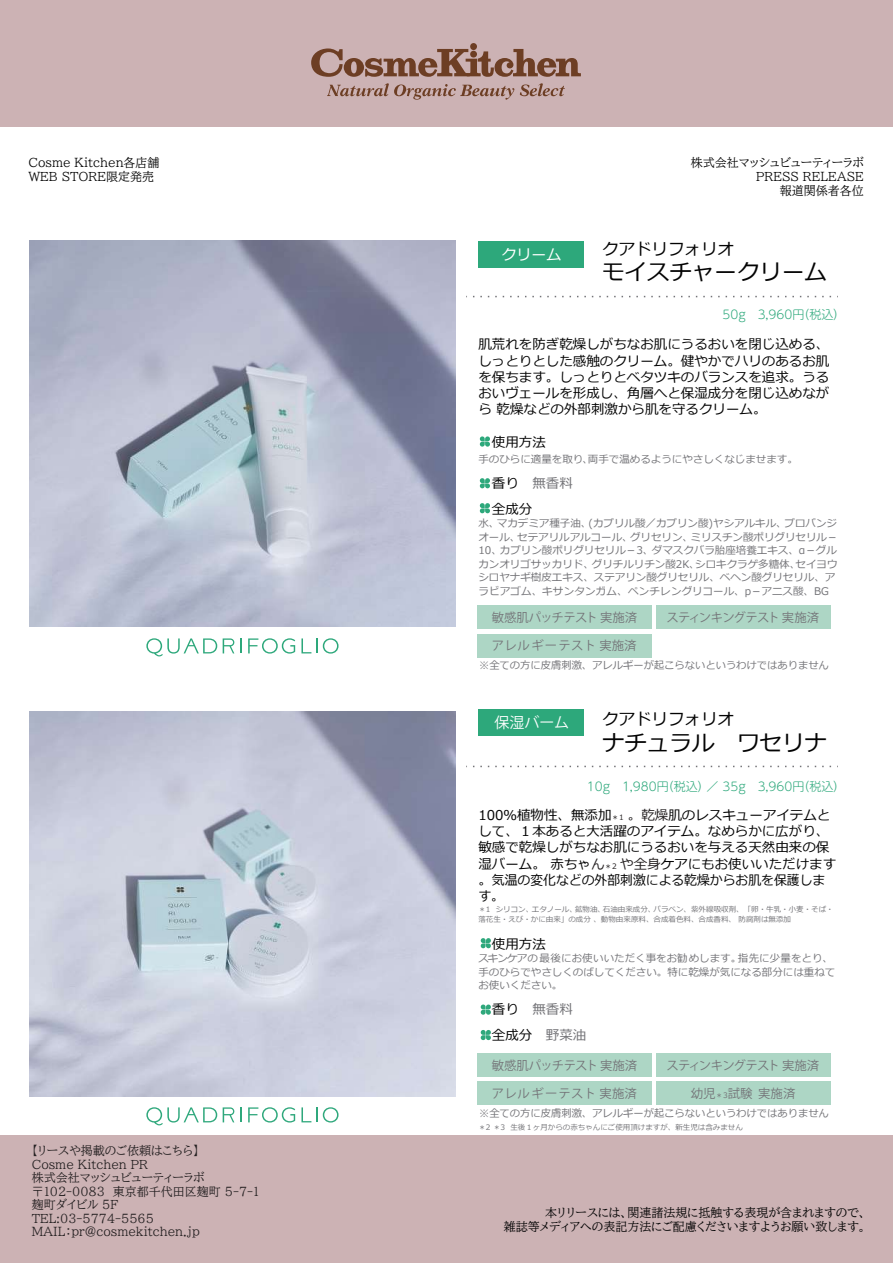
<style>
.page{position:relative;width:893px;height:1263px;background:#fff}
.page>*{position:absolute;margin:0;border:0;box-sizing:border-box;transform-origin:0 0}
.t1{font:22.5px "Meiryo";color:#030303}
.t2{font:16.5px "Meiryo";color:#030303}
.t3{font:15px "Koz Go Pr 6 N";letter-spacing:-.005em;color:#fff}
.t4{font:15px "Meiryo";color:#fff}
.t5{font:13.5px/16.2px "Meiryo";color:#030303}
.t6{font:13.5px/25.2px "Meiryo";color:#747478}
.t7{font:12.3px "Koz Go Pr 6 N";color:#747478}
.t8{font:12.3px "Koz Go Pr 6 N";letter-spacing:-.06em;color:#747478}
.t9{font:12.3px "Koz Go Pr 6 N";letter-spacing:.02em;color:#747478}
.t10{font:12px/14.4px "BIZ UDP Mincho Medium";color:#030303;text-align:right}
.t11{font:12px/13.5px "BIZ UDP Mincho Medium";color:#231f20}
.t12{font:300 12px "UD Shin M Go Pr 6 N";color:#2da87b}
.t13{font:10.5px/13.5px "Meiryo";color:#747478}
.t14{font:7.5px/10.5px "Meiryo";color:#747478}
.s1{color:#747478}
.s2{font-size:7.5px;color:#231f20}
.s3{color:#231f20}
.s4{color:#030303}
.s5{font-family:"Meiryo";font-size:7.5px}
</style>
<div class="page">
<div style="left:656px;top:1082px;width:174px;height:23px;background:#add6c5"></div>
<img style="left:30px;top:711px;width:425px;height:386px">
<img style="left:30px;top:241px;width:425px;height:385px">
<div style="left:479px;top:241px;width:105px;height:26px;background:#2da87b"></div>
<div style="left:479px;top:709px;width:105px;height:27px;background:#2da87b"></div>
<svg style="left:473px;top:296px;width:365px;height:1px"></svg>
<svg style="left:473px;top:766px;width:365px;height:1px"></svg>
<svg style="left:480px;top:436px;width:10px;height:11px"></svg>
<svg style="left:480px;top:478px;width:10px;height:10px"></svg>
<svg style="left:480px;top:503px;width:10px;height:10px"></svg>
<svg style="left:481px;top:938px;width:10px;height:10px"></svg>
<svg style="left:481px;top:1004px;width:10px;height:11px"></svg>
<svg style="left:481px;top:1030px;width:10px;height:10px"></svg>
<div style="left:477px;top:634px;width:175px;height:23px;background:#add6c5"></div>
<div style="left:656px;top:606px;width:174px;height:23px;background:#add6c5"></div>
<div style="left:477px;top:606px;width:175px;height:23px;background:#add6c5"></div>
<div style="left:477px;top:1082px;width:175px;height:23px;background:#add6c5"></div>
<div style="left:656px;top:1054px;width:174px;height:23px;background:#add6c5"></div>
<div style="left:477px;top:1054px;width:175px;height:23px;background:#add6c5"></div>
<svg style="left:301px;top:638px;width:16px;height:15px"></svg>
<svg style="left:323px;top:638px;width:16px;height:16px"></svg>
<svg style="left:146px;top:638px;width:71px;height:18px"></svg>
<svg style="left:223px;top:638px;width:18px;height:15px"></svg>
<svg style="left:248px;top:638px;width:47px;height:16px"></svg>
<svg style="left:301px;top:1107px;width:16px;height:15px"></svg>
<svg style="left:323px;top:1107px;width:16px;height:15px"></svg>
<svg style="left:146px;top:1107px;width:71px;height:18px"></svg>
<svg style="left:223px;top:1107px;width:18px;height:15px"></svg>
<svg style="left:248px;top:1107px;width:47px;height:15px"></svg>
<div style="left:0;top:0;width:893px;height:127px;background:#ccb2b4"></div>
<div style="left:0;top:1135px;width:893px;height:128px;background:#ccb2b4"></div>
<svg style="left:311px;top:48px;width:270px;height:29px"></svg>
<div style="left:470px;top:51px;width:7px;height:7px;background:#6d3e24;border-radius:50%"></div>
<div style="left:470px;top:43px;width:7px;height:7px;background:#6d3e24;border-radius:50%"></div>
<svg style="left:327px;top:83px;width:187px;height:17px"></svg>
<svg style="left:520px;top:83px;width:45px;height:13px"></svg>
<p class="t10" style="left:28px;top:155px;width:133px;text-align:left">Cosme Kitchen各店舗<br>WEB STORE限定発売</p>
<p class="t11" style="left:32px;top:1144px;width:229px">【リースや掲載のご依頼はこちら】<br>Cosme Kitchen PR<br>株式会社マッシュビューティーラボ〒102-0083　東京都千代田区麹町 5-7-1麹町ダイビル 5F<br>TEL:03-5774-5565<br>MAIL：pr@cosmekitchen.jp</p>
<h3 class="t4" style="left:501px;top:244px;width:61px">クリーム</h3>
<p class="t10" style="left:691px;top:155px;width:175px">株式会社マッシュビューティーラボ<br>PRESS RELEASE<br>報道関係者各位</p>
<h2 class="t2" style="left:602px;top:237px;width:133px">クアドリフォリオ</h2>
<h1 class="t1" style="left:602px;top:256px;width:226px">モイスチャークリーム</h1>
<p class="t12" style="left:723px;top:305px;width:124px">50ｇ　3,960円（税込）</p>
<p class="t5" style="left:478px;top:337px;width:352px;text-align:justify">肌荒れを防ぎ乾燥しがちなお肌にうるおいを閉じ込める、しっとりとした感触のクリーム。健やかでハリのあるお肌を保ちます。しっとりとベタツキのバランスを追求。うるおいヴェールを形成し、角層へと保湿成分を閉じ込めながら 乾燥などの外部刺激から肌を守るクリーム。</p>
<p class="t5" style="left:492px;top:434px;width:55px">使用方法</p>
<p class="t13" style="left:478px;top:453px;width:321px">手のひらに適量を取り、両手で温めるようにやさしくなじませます。</p>
<p class="t5" style="left:492px;top:471px;width:82px;line-height:25.2px">香り <span class="s1">無香料</span>全成分</p>
<p class="t13" style="left:478px;top:517px;width:361px">水、マカデミア種子油、(カプリル酸／カプリン酸)ヤシアルキル、プロパンジオール、セテアリルアルコール、グリセリン、ミリスチン酸ポリグリセリル－10、カプリン酸ポリグリセリル－3、ダマスクバラ胎座培養エキス、α－グルカンオリゴサッカリド、グリチルリチン酸2K、シロキクラゲ多糖体、セイヨウシロヤナギ樹皮エキス、ステアリン酸グリセリル、ベヘン酸グリセリル、アラビアゴム、キサンタンガム、ペンチレングリコール、p－アニス酸、BG</p>
<p class="t7" style="left:492px;top:611px;width:147px">敏感肌パッチテスト 実施済</p>
<p class="t8" style="left:666px;top:611px;width:154px">スティンキングテスト 実施済</p>
<p class="t13" style="left:479px;top:659px;width:351px">※全ての方に皮膚刺激、アレルギーが起こらないというわけではありません</p>
<p class="t9" style="left:492px;top:639px;width:146px">アレルギーテスト 実施済</p>
<h3 class="t3" style="left:495px;top:714px;width:76px">保湿バーム</h3>
<h2 class="t2" style="left:602px;top:708px;width:133px">クアドリフォリオ</h2>
<h1 class="t1" style="left:602px;top:727px;width:226px">ナチュラル　ワセリナ</h1>
<p class="t12" style="left:587px;top:777px;width:259px">10ｇ　1,980円（税込）／ 35ｇ　3,960円（税込）</p>
<p class="t5" style="left:478px;top:808px;width:359px">100％植物性、無添加<span class="s2">＊1</span> <span class="s3">。乾燥</span>肌のレスキューアイテムとして、１本あると大活躍のアイテム。なめらかに広がり、敏感で乾燥しがちなお肌にうるおいを与える天然由来の保湿バーム。 赤ちゃ<span class="s3">ん</span><span class="s2">＊2</span> <span class="s3">や全身</span>ケアにもお使いいただけます。気温の変化などの外部刺激による乾燥からお肌を保護します。</p>
<p class="t14" style="left:478px;top:904px;width:357px">＊1 シリコン、エタノール、鉱物油、石油由来成分、パラベン、紫外線吸収剤、「卵・牛乳・小麦・そば・落花生・えび・かに由来」の成分 、動物由来原料、合成着色料、合成香料、 防腐剤は無添加</p>
<p class="t5" style="left:492px;top:936px;width:55px">使用方法</p>
<p class="t13" style="left:478px;top:952px;width:358px">スキンケアの最後にお使いいただく事をお勧めします。指先に少量をとり、手のひらでやさしくのばしてください。特に乾燥が気になる部分には重ねてお使いください。</p>
<p class="t6" style="left:492px;top:998px;width:96px"><span class="s4">香り</span> 無香料<span class="s4">全成分</span> 野菜油</p>
<p class="t7" style="left:492px;top:1059px;width:147px">敏感肌パッチテスト 実施済</p>
<p class="t8" style="left:666px;top:1059px;width:154px">スティンキングテスト 実施済</p>
<p class="t13" style="left:479px;top:1106px;width:351px">※全ての方に皮膚刺激、アレルギーが起こらないというわけではありません</p>
<p class="t9" style="left:492px;top:1087px;width:146px">アレルギーテスト 実施済</p>
<p class="t7" style="left:691px;top:1087px;width:106px">幼児<span class="s5">＊3</span>試験 実施済</p>
<p class="t14" style="left:478px;top:1122px;width:266px">＊2 ＊3 生後１ヶ月からの赤ちゃんにご使用頂けますが、新生児は含みません</p>
<p class="t10" style="left:504px;top:1205px;width:364px">本リリースには、関連諸法規に抵触する表現が含まれますので、<br>雑誌等メディアへの表記方法にご配慮くださいますようお願い致します。</p>
</div>
